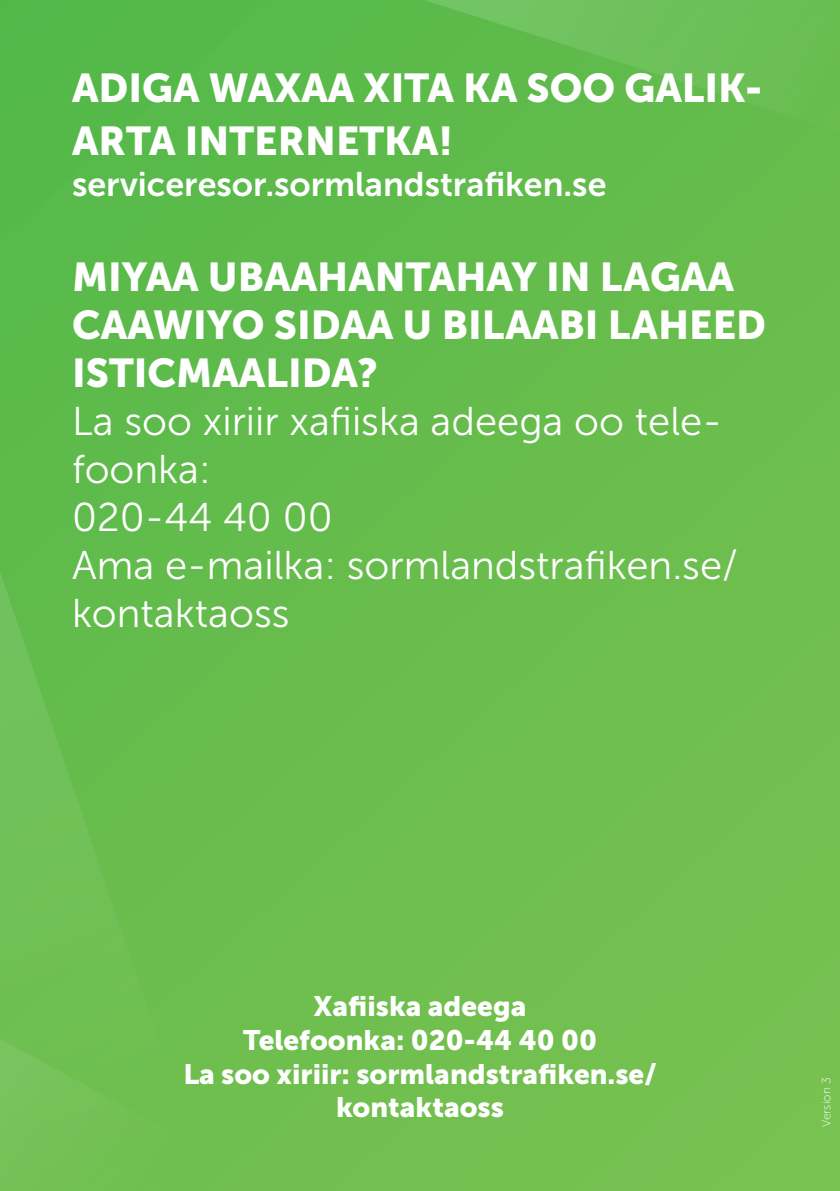
<style>
.page{position:relative;width:840px;height:1191px;background:#fff}
.page>*{position:absolute;margin:0;border:0;box-sizing:border-box;transform-origin:0 0}
.t1{font:40px/48px "Museo Sans 900";color:#fff}
.t2{font:40px/48px "Museo Sans 300";color:#fff}
.t3{font:34px "Museo Sans 700";color:#fff}
.t4{font:28px/33.6px "Museo Sans 900";color:#fff;text-align:center}
.t5{font:12px "Museo Sans 100";color:#fff}
</style>
<div class="page">
<div style="left:0;top:0;width:839px;height:1191px;background:linear-gradient(to right,#54b949,#74c04f)"></div>
<svg style="left:300px;top:0;width:539px;height:156px;background:#62bc4f"></svg>
<svg style="left:0;top:278px;width:231px;height:663px;background:#63bc4d"></svg>
<div style="left:0;top:941px;width:535px;height:250px;background:#6fbf4f"></div>
<p class="t1" style="left:72px;top:61px;width:691px;line-height:52.8px">ADIGA WAXAA XITA KA SOO GALIK-<br>ARTA INTERNETKA!</p>
<p class="t3" style="left:72px;top:165px;width:535px">serviceresor.sormlandstrafiken.se</p>
<p class="t1" style="left:72px;top:253px;width:695px">MIYAA UBAAHANTAHAY IN LAGAA<br>CAAWIYO SIDAA U BILAABI LAHEED<br>ISTICMAALIDA?</p>
<p class="t2" style="left:72px;top:397px;width:651px">La soo xiriir xafiiska adeega oo tele&shy;foonka:</p>
<p class="t2" style="left:72px;top:493px;width:262px">020-44 40 00</p>
<p class="t2" style="left:72px;top:541px;width:667px">Ama e-mailka: sormlandstrafiken.se/ kontaktaoss</p>
<p class="t4" style="left:313px;top:989px;width:214px">Xafiiska adeega</p>
<p class="t4" style="left:243px;top:1023px;width:355px">Telefoonka: 020-44 40 00</p>
<p class="t4" style="left:183px;top:1056px;width:474px">La soo xiriir: sormlandstrafiken.se/ kontaktaoss</p>
<p class="t5" style="left:819px;top:1127px;width:51px;rotate:-90deg">Version 3</p>
</div>
